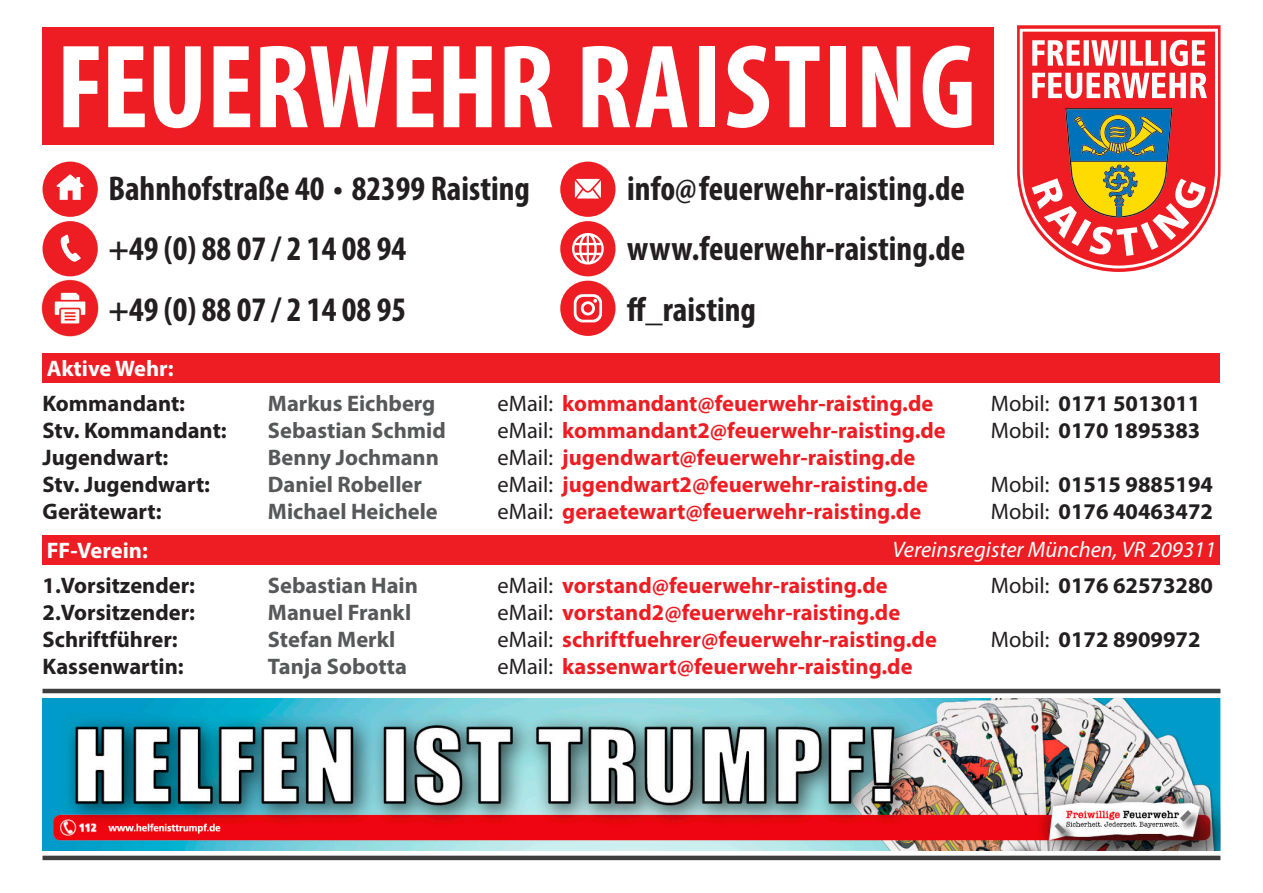
<style>
.page{position:relative;width:1263px;height:893px;background:#fff}
.page>*{position:absolute;margin:0;border:0;box-sizing:border-box;transform-origin:0 0}
.t1{font:700 condensed 120px "Myriad Pro";letter-spacing:-.005em;color:#fff}
.t2{font:700 condensed 34.5px "Myriad Pro";color:#231f20}
.t3{font:700 22.5px "Myriad Pro";color:#ee1d23}
.t4{font:700 22.5px "Myriad Pro";color:#231f20}
.t5{font:700 22.5px "Myriad Pro";color:#57585a}
.t6{font:italic 22.5px "Myriad Pro";color:#fff}
.t7{font:700 22.5px "Myriad Pro";color:#fff}
.s1{font-weight:400;color:#231f20}
.s2{font-weight:400}
</style>
<div class="page">
<div style="left:43px;top:28px;width:951px;height:117px;background:#ee1d23"></div>
<div style="left:43px;top:535px;width:1177px;height:30px;background:#ee1d23"></div>
<div style="left:43px;top:353px;width:1177px;height:30px;background:#ee1d23"></div>
<img style="left:43px;top:699px;width:1177px;height:151px">
<svg style="left:1017px;top:25px;width:203px;height:247px"></svg>
<svg style="left:1022px;top:32px;width:193px;height:234px;fill:#ee1d23"></svg>
<svg style="left:1049px;top:108px;width:123px;height:115px;background:#9f7e53"></svg>
<hr style="left:43px;top:689px;width:1177px;height:4px;background:#3e3e3f">
<hr style="left:43px;top:856px;width:1177px;height:4px;background:#3e3e3f">
<div style="left:43px;top:162px;width:55px;height:55px;background:#ee1d23;border-radius:50%"></div>
<svg style="left:56px;top:174px;width:28px;height:26px"></svg>
<div style="left:560px;top:162px;width:55px;height:55px;background:#ee1d23;border-radius:50%"></div>
<svg style="left:575px;top:179px;width:26px;height:20px"></svg>
<div style="left:43px;top:221px;width:55px;height:55px;background:#ee1d23;border-radius:50%"></div>
<svg style="left:61px;top:235px;width:20px;height:27px"></svg>
<div style="left:560px;top:221px;width:55px;height:55px;background:#ee1d23;border-radius:50%"></div>
<svg style="left:572px;top:233px;width:32px;height:32px"></svg>
<img style="left:41px;top:279px;width:58px;height:58px">
<div style="left:560px;top:281px;width:55px;height:55px;background:#ee1d23;border-radius:50%"></div>
<svg style="left:574px;top:294px;width:28px;height:28px"></svg>
<h1 class="t1" style="left:56px;top:12px;width:921px">FEUERWEHR RAISTING</h1>
<h2 class="t2" style="left:108px;top:167px;width:423px">Bahnhofstraße 40 • 82399 Raisting</h2>
<h2 class="t2" style="left:627px;top:167px;width:339px">info@feuerwehr-raisting.de</h2>
<h2 class="t2" style="left:108px;top:227px;width:299px">+49 (0) 88 07 / 2 14 08 94</h2>
<h2 class="t2" style="left:627px;top:227px;width:339px">www.feuerwehr-raisting.de</h2>
<h2 class="t2" style="left:108px;top:287px;width:299px">+49 (0) 88 07 / 2 14 08 95</h2>
<h2 class="t2" style="left:627px;top:287px;width:130px">ff_raisting</h2>
<p class="t7" style="left:47px;top:354px;width:128px">Aktive Wehr:</p>
<p class="t4" style="left:43px;top:388px;width:144px">Kommandant:</p>
<p class="t5" style="left:268px;top:388px;width:169px">Markus Eichberg</p>
<p class="t3" style="left:497px;top:388px;width:437px"><span class="s1">eMail:</span> kommandant@feuerwehr-raisting.de</p>
<p class="t4" style="left:991px;top:388px;width:211px"><span class="s2">Mobil:</span> 0171 5013011</p>
<p class="t4" style="left:43px;top:415px;width:186px">Stv. Kommandant:</p>
<p class="t5" style="left:268px;top:415px;width:179px">Sebastian Schmid</p>
<p class="t3" style="left:497px;top:415px;width:450px"><span class="s1">eMail:</span> kommandant2@feuerwehr-raisting.de</p>
<p class="t4" style="left:991px;top:415px;width:211px"><span class="s2">Mobil:</span> 0170 1895383</p>
<p class="t4" style="left:43px;top:442px;width:127px">Jugendwart:</p>
<p class="t5" style="left:268px;top:442px;width:173px">Benny Jochmann</p>
<p class="t3" style="left:497px;top:442px;width:419px"><span class="s1">eMail:</span> jugendwart@feuerwehr-raisting.de</p>
<p class="t4" style="left:43px;top:469px;width:169px">Stv. Jugendwart:</p>
<p class="t5" style="left:268px;top:469px;width:156px">Daniel Robeller</p>
<p class="t3" style="left:498px;top:469px;width:432px"><span class="s1">eMail:</span> jugendwart2@feuerwehr-raisting.de</p>
<p class="t4" style="left:991px;top:469px;width:224px"><span class="s2">Mobil:</span> 01515 9885194</p>
<p class="t4" style="left:43px;top:496px;width:121px">Gerätewart:</p>
<p class="t5" style="left:268px;top:496px;width:171px">Michael Heichele</p>
<p class="t3" style="left:498px;top:496px;width:425px"><span class="s1">eMail:</span> geraetewart@feuerwehr-raisting.de</p>
<p class="t4" style="left:991px;top:496px;width:224px"><span class="s2">Mobil:</span> 0176 40463472</p>
<p class="t7" style="left:47px;top:536px;width:103px">FF-Verein:</p>
<p class="t6" style="left:892px;top:535px;width:325px">Vereinsregister München, VR 209311</p>
<p class="t4" style="left:43px;top:571px;width:154px">1.Vorsitzender:</p>
<p class="t5" style="left:268px;top:571px;width:152px">Sebastian Hain</p>
<p class="t3" style="left:498px;top:571px;width:392px"><span class="s1">eMail:</span> vorstand@feuerwehr-raisting.de</p>
<p class="t4" style="left:991px;top:571px;width:224px"><span class="s2">Mobil:</span> 0176 62573280</p>
<p class="t4" style="left:43px;top:598px;width:154px">2.Vorsitzender:</p>
<p class="t5" style="left:268px;top:598px;width:145px">Manuel Frankl</p>
<p class="t3" style="left:498px;top:598px;width:404px"><span class="s1">eMail:</span> vorstand2@feuerwehr-raisting.de</p>
<p class="t4" style="left:43px;top:625px;width:137px">Schriftführer:</p>
<p class="t5" style="left:268px;top:625px;width:129px">Stefan Merkl</p>
<p class="t3" style="left:498px;top:625px;width:441px"><span class="s1">eMail:</span> schriftfuehrer@feuerwehr-raisting.de</p>
<p class="t4" style="left:991px;top:625px;width:211px"><span class="s2">Mobil:</span> 0172 8909972</p>
<p class="t4" style="left:43px;top:652px;width:143px">Kassenwartin:</p>
<p class="t5" style="left:268px;top:652px;width:141px">Tanja Sobotta</p>
<p class="t3" style="left:498px;top:652px;width:416px"><span class="s1">eMail:</span> kassenwart@feuerwehr-raisting.de</p>
</div>
